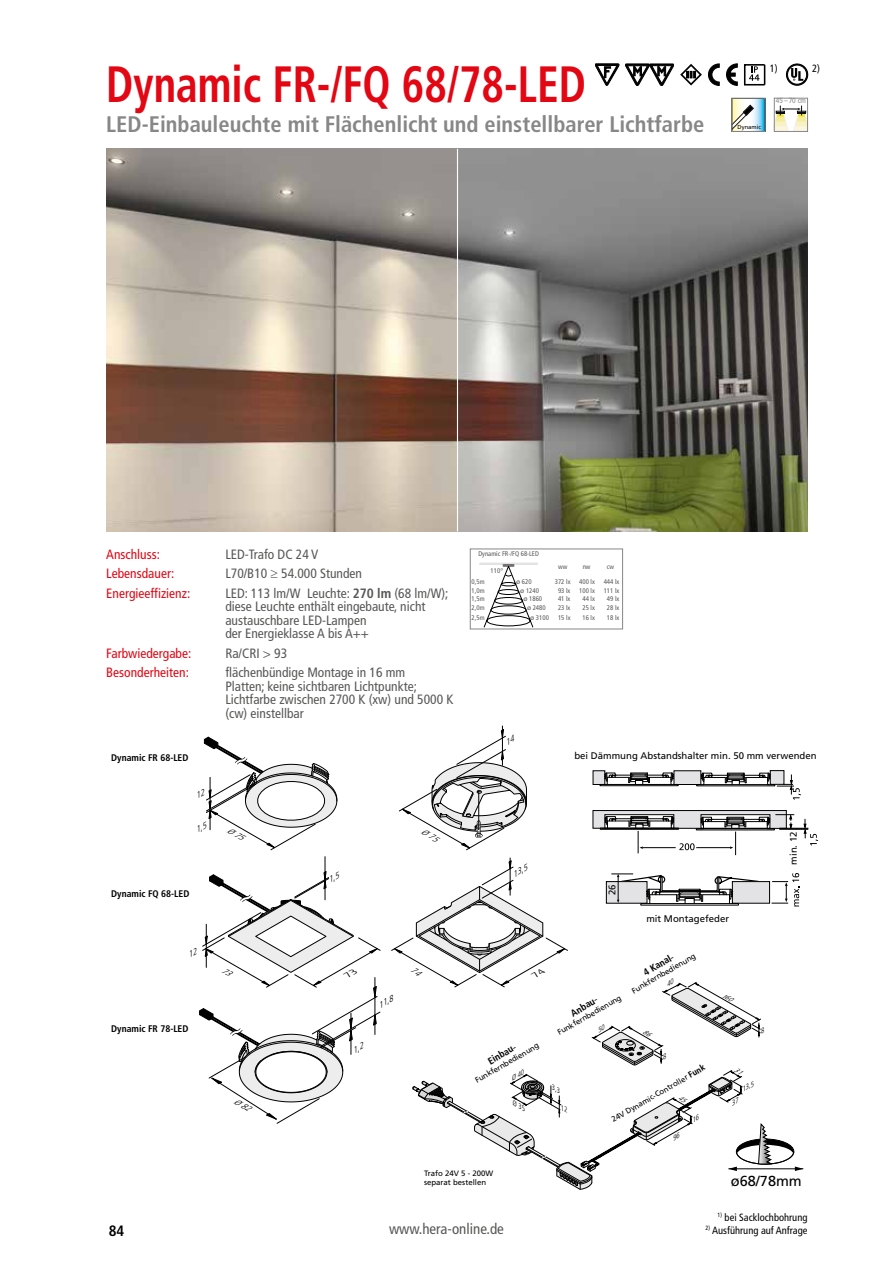
<style>
.page{position:relative;width:893px;height:1263px;background:#fff}
.page>*{position:absolute;margin:0;border:0;box-sizing:border-box;transform-origin:0 0}
.t1{font:700 condensed 51px "Frutiger";color:#e30613;scale:.85 1}
.t2{font:700 condensed 22.5px "Frutiger";color:#878787}
.t3{font:condensed 15px "Frutiger";color:#575756}
.t4{font:700 condensed 15px "Frutiger";color:#000}
.t5{font:14.55px "Frutiger";color:#000}
.t6{font:condensed 13.5px/13.5px "Frutiger";color:#575756}
.t7{font:condensed 13.5px "Frutiger";color:#e30613}
.t8{font:condensed 10.5px "Frutiger";color:#000}
.t9{font:700 condensed 9.75px "Frutiger";color:#000}
.t10{font:9.6px "Frutiger";color:#000}
.t11{font:700 condensed 9.6px "Frutiger";color:#000}
.t12{font:italic 300 condensed 8.25px "Frutiger";color:#000;scale:1.15 1}
.t13{font:7.8px/9.3px "Frutiger";color:#000}
.t14{font:700 condensed 7.8px "Frutiger";color:#000}
.t15{font:condensed 7.5px "Frutiger";color:#878787}
.t16{font:condensed 6.75px/14.9px "Frutiger";color:#575756;text-align:center}
.t17{font:italic 300 condensed 6.75px "Frutiger";color:#000;scale:1.15 1}
.t18{font:5.85px "Frutiger";color:#000}
.s1{font-weight:700}
.s2{font-stretch:normal}
.s3{font-weight:400;font-stretch:normal}
.s4{font-weight:700;font-stretch:condensed;font-size:8.85px}
</style>
<div class="page">
<img style="left:106px;top:149px;width:351px;height:382px">
<div style="left:480px;top:563px;width:57px;height:2px;border:1px solid #e3e3e5"></div>
<svg style="left:484px;top:564px;width:49px;height:63px"></svg>
<div style="left:470px;top:549px;width:153px;height:80px;border:1px solid #878787"></div>
<svg style="left:750px;top:100px;width:13px;height:30px"></svg>
<svg style="left:734px;top:100px;width:9px;height:5px"></svg>
<svg style="left:733px;top:105px;width:21px;height:25px"></svg>
<div style="left:731px;top:98px;width:34px;height:34px;border:1px solid #878787"></div>
<svg style="left:776px;top:106px;width:30px;height:24px"></svg>
<div style="left:774px;top:98px;width:34px;height:34px;border:1px solid #878787"></div>
<img style="left:458px;top:149px;width:350px;height:382px">
<svg style="left:749px;top:67px;width:11px;height:14px"></svg>
<svg style="left:595px;top:64px;width:24px;height:21px"></svg>
<svg style="left:680px;top:64px;width:22px;height:21px"></svg>
<svg style="left:625px;top:64px;width:49px;height:22px"></svg>
<div style="left:744px;top:64px;width:21px;height:22px;border:2px solid #000"></div>
<svg style="left:708px;top:64px;width:11px;height:21px"></svg>
<svg style="left:726px;top:64px;width:11px;height:21px"></svg>
<div style="left:786px;top:64px;width:22px;height:21px;background:#080808;border-radius:50%"></div>
<div style="left:786px;top:64px;width:22px;height:21px;border:1px solid #000;border-radius:50%"></div>
<svg style="left:787px;top:65px;width:20px;height:19px"></svg>
<div style="left:787px;top:65px;width:20px;height:19px;border:1px solid #000;border-radius:50%"></div>
<svg style="left:791px;top:68px;width:12px;height:13px"></svg>
<hr style="left:502px;top:726px;width:1px;height:39px;background:#000">
<hr style="left:325px;top:857px;width:1px;height:43px;background:#000">
<svg style="left:203px;top:737px;width:134px;height:113px"></svg>
<svg style="left:391px;top:729px;width:427px;height:460px"></svg>
<svg style="left:199px;top:871px;width:182px;height:253px"></svg>
<h1 class="t1" style="left:106px;top:54px;width:566px">Dynamic FR-/FQ 68/78-LED</h1>
<h2 class="t2" style="left:106px;top:111px;width:600px">LED-Einbauleuchte mit Flächenlicht und einstellbarer Lichtfarbe</h2>
<p class="t18" style="left:737px;top:124px;width:25px">Dynamic</p>
<p class="t8" style="left:770px;top:62px;width:9px">1)</p>
<p class="t8" style="left:812px;top:62px;width:9px">2)</p>
<p class="t15" style="left:776px;top:97px;width:32px">45–70 cm</p>
<p class="t7" style="left:106px;top:546px;width:55px">Anschluss:</p>
<p class="t6" style="left:225px;top:547px;width:95px">LED-Trafo DC 24 V</p>
<p class="t7" style="left:106px;top:566px;width:69px">Lebensdauer:</p>
<p class="t6" style="left:225px;top:567px;width:138px">L70/B10 ≥ 54.000 Stunden</p>
<p class="t7" style="left:106px;top:585px;width:85px">Energieeffizienz:</p>
<p class="t6" style="left:225px;top:586px;width:225px">LED: 113 lm/W Leuchte: <span class="s1">270 lm</span> (68 lm/W); diese Leuchte enthält eingebaute, nicht austauschbare LED-Lampen<br>der Energieklasse A bis A++</p>
<p class="t7" style="left:106px;top:645px;width:87px">Farbwiedergabe:</p>
<p class="t6" style="left:225px;top:646px;width:63px">Ra/CRI &gt; 93</p>
<p class="t7" style="left:106px;top:665px;width:84px">Besonderheiten:</p>
<p class="t6" style="left:225px;top:666px;width:230px">flächenbündige Montage in 16 mm<br>Platten; keine sichtbaren Lichtpunkte; Lichtfarbe zwischen 2700 K (xw) und 5000 K (cw) einstellbar</p>
<p class="t14" style="left:303px;top:670px;width:65px">Dynamic FQ 68-LED</p>
<p class="t16" style="left:478px;top:547px;width:62px">Dynamic FR-/FQ 68-LED</p>
<p class="t16" style="left:558px;top:559px;width:11px">ww</p>
<p class="t16" style="left:579px;top:559px;width:17px">nw<br>400 lx</p>
<p class="t16" style="left:582px;top:610px;width:14px">16 lx</p>
<p class="t16" style="left:491px;top:563px;width:14px">110°</p>
<p class="t16" style="left:555px;top:574px;width:17px">372 lx</p>
<p class="t16" style="left:558px;top:610px;width:14px">15 lx</p>
<p class="t16" style="left:472px;top:574px;width:14px">0,5m</p>
<p class="t16" style="left:472px;top:610px;width:14px">2,5m</p>
<p class="t16" style="left:516px;top:574px;width:17px"><span class="s2">ø</span> 620</p>
<p class="t16" style="left:523px;top:591px;width:20px"><span class="s2">ø</span> 1860</p>
<p class="t16" style="left:530px;top:610px;width:20px"><span class="s2">ø</span> 3100</p>
<p class="t16" style="left:558px;top:583px;width:14px">93 lx</p>
<p class="t16" style="left:579px;top:583px;width:17px">100 lx</p>
<p class="t16" style="left:582px;top:601px;width:14px">25 lx</p>
<p class="t16" style="left:472px;top:583px;width:14px">1,0m</p>
<p class="t16" style="left:520px;top:583px;width:20px"><span class="s2">ø</span> 1240</p>
<p class="t16" style="left:527px;top:601px;width:20px"><span class="s2">ø</span> 2480</p>
<p class="t16" style="left:558px;top:591px;width:14px">41 lx</p>
<p class="t16" style="left:582px;top:591px;width:14px">44 lx</p>
<p class="t16" style="left:472px;top:591px;width:14px">1,5m</p>
<p class="t16" style="left:472px;top:601px;width:14px">2,0m</p>
<p class="t16" style="left:558px;top:601px;width:14px">23 lx</p>
<p class="t16" style="left:607px;top:559px;width:9px">cw</p>
<p class="t16" style="left:604px;top:574px;width:17px">444 lx</p>
<p class="t16" style="left:607px;top:610px;width:14px">18 lx</p>
<p class="t16" style="left:604px;top:583px;width:17px">111 lx</p>
<p class="t16" style="left:607px;top:601px;width:14px">28 lx</p>
<p class="t16" style="left:607px;top:591px;width:14px">49 lx</p>
<p class="t11" style="left:111px;top:751px;width:79px">Dynamic FR 68-LED</p>
<p class="t10" style="left:574px;top:750px;width:244px">bei Dämmung Abstandshalter min. 50 mm verwenden</p>
<p class="t11" style="left:111px;top:888px;width:80px">Dynamic FQ 68-LED</p>
<p class="t11" style="left:111px;top:1023px;width:79px">Dynamic FR 78-LED</p>
<p class="t12" style="left:376px;top:1002px;width:16px;rotate:-30deg">11,8</p>
<p class="t12" style="left:510px;top:871px;width:16px;rotate:-30deg">13,5</p>
<p class="t13" style="left:473px;top:1077px;width:74px;rotate:-30deg">Funkfernbedienung</p>
<p class="t9" style="left:486px;top:1057px;width:32px;rotate:-30deg">Einbau<span class="s3">-</span></p>
<p class="t10" style="left:607px;top:895px;width:12px;rotate:-90deg">26</p>
<p class="t10" style="left:646px;top:913px;width:84px">mit Montagefeder</p>
<p class="t13" style="left:556px;top:1029px;width:74px;rotate:-30deg">Funkfernbedienung</p>
<p class="t9" style="left:569px;top:1008px;width:31px;rotate:-30deg">Anbau<span class="s3">-</span></p>
<p class="t13" style="left:630px;top:987px;width:74px;rotate:-30deg">Funkfernbedienung</p>
<p class="t9" style="left:641px;top:968px;width:35px;rotate:-30deg">4 Kanal<span class="s3">-</span></p>
<p class="t13" style="left:610px;top:1116px;width:108px;rotate:-30deg">24V Dynamic-Controller <span class="s4">Funk</span></p>
<p class="t17" style="left:740px;top:1087px;width:13px;rotate:-30deg">13,5</p>
<p class="t10" style="left:788px;top:864px;width:35px;rotate:-90deg">min. 12</p>
<p class="t13" style="left:424px;top:1169px;width:71px">Trafo 24V 5 - 200W separat bestellen</p>
<p class="t4" style="left:109px;top:1222px;width:17px">84</p>
<p class="t3" style="left:389px;top:1220px;width:116px">www.hera-online.de</p>
<p class="t5" style="left:731px;top:1172px;width:72px">ø68/78mm</p>
<p class="t8" style="left:717px;top:1211px;width:91px"><sup>1)</sup> bei Sacklochbohrung</p>
<p class="t8" style="left:706px;top:1224px;width:103px"><sup>2)</sup> Ausführung auf Anfrage</p>
</div>
